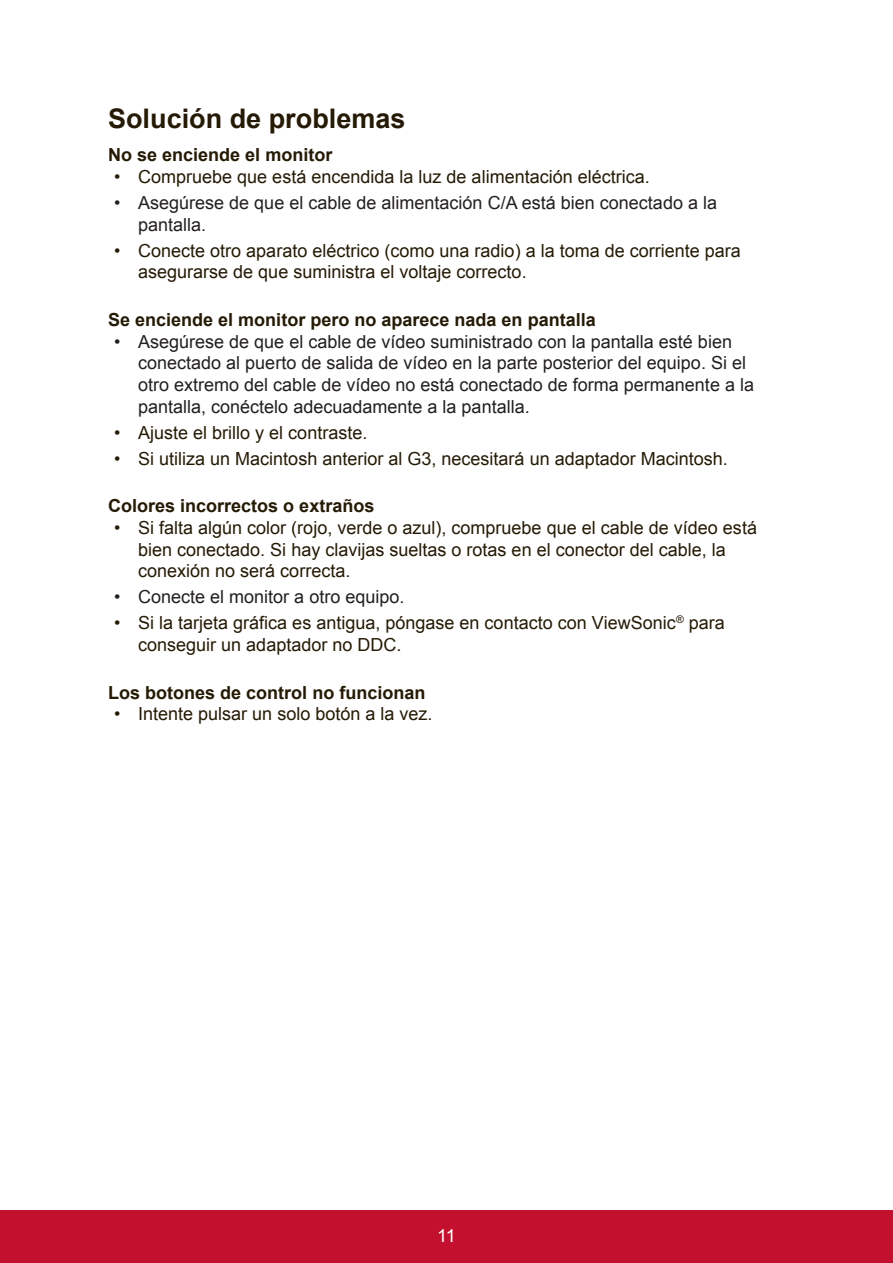
<style>
.page{position:relative;width:893px;height:1263px;background:#fff}
.page>*{position:absolute;margin:0;border:0;box-sizing:border-box;transform-origin:0 0}
.t1{font:700 27px "Arial";color:#251a05}
.t2{font:18px/21.6px "Arial";color:#251a05}
.t3{font:18px/21.6px "Arial";color:#231f20}
.t4{font:700 18px "Arial";color:#251a05}
.t5{font:18px "Arial";color:#fff}
</style>
<div class="page">
<div style="left:0;top:1210px;width:892px;height:53px;background:#c3102f"></div>
<h1 class="t1" style="left:108px;top:100px;width:299px">Solución de problemas</h1>
<p class="t4" style="left:108px;top:143px;width:226px">No se enciende el monitor</p>
<p class="t2" style="left:114px;top:166px;width:537px">• Compruebe que está encendida la luz de alimentación eléctrica.</p>
<p class="t3" style="left:138px;top:192px;width:580px;text-indent:-24px">• Asegúrese de que el cable de alimentación C/A está bien conectado a la pantalla.</p>
<p class="t2" style="left:138px;top:240px;width:604px;text-indent:-24px">• Conecte otro aparato eléctrico (como una radio) a la toma de corriente para asegurarse de que suministra el voltaje correcto.</p>
<p class="t4" style="left:108px;top:308px;width:489px">Se enciende el monitor pero no aparece nada en pantalla</p>
<p class="t3" style="left:138px;top:331px;width:617px;text-indent:-24px">• Asegúrese de que el cable de vídeo suministrado con la pantalla esté bien conectado al puerto de salida de vídeo en la parte posterior del equipo. Si el otro extremo del cable de vídeo no está conectado de forma permanente a la pantalla, conéctelo adecuadamente a la pantalla.</p>
<p class="t2" style="left:114px;top:422px;width:255px">• Ajuste el brillo y el contraste.</p>
<p class="t2" style="left:114px;top:448px;width:615px">• Si utiliza un Macintosh anterior al G3, necesitará un adaptador Macintosh.</p>
<p class="t4" style="left:108px;top:494px;width:268px">Colores incorrectos o extraños</p>
<p class="t2" style="left:138px;top:517px;width:620px;text-indent:-24px">• Si falta algún color (rojo, verde o azul), compruebe que el cable de vídeo está bien conectado. Si hay clavijas sueltas o rotas en el conector del cable, la conexión no será correcta.</p>
<p class="t3" style="left:114px;top:586px;width:292px">• Conecte el monitor a otro equipo.</p>
<p class="t2" style="left:138px;top:612px;width:588px;text-indent:-24px">• Si la tarjeta gráfica es antigua, póngase en contacto con ViewSonic<sup>®</sup> para conseguir un adaptador no DDC.</p>
<p class="t4" style="left:108px;top:680px;width:319px">Los botones de control no funcionan</p>
<p class="t2" style="left:114px;top:703px;width:320px">• Intente pulsar un solo botón a la vez.</p>
<p class="t5" style="left:437px;top:1223px;width:20px">11</p>
</div>
